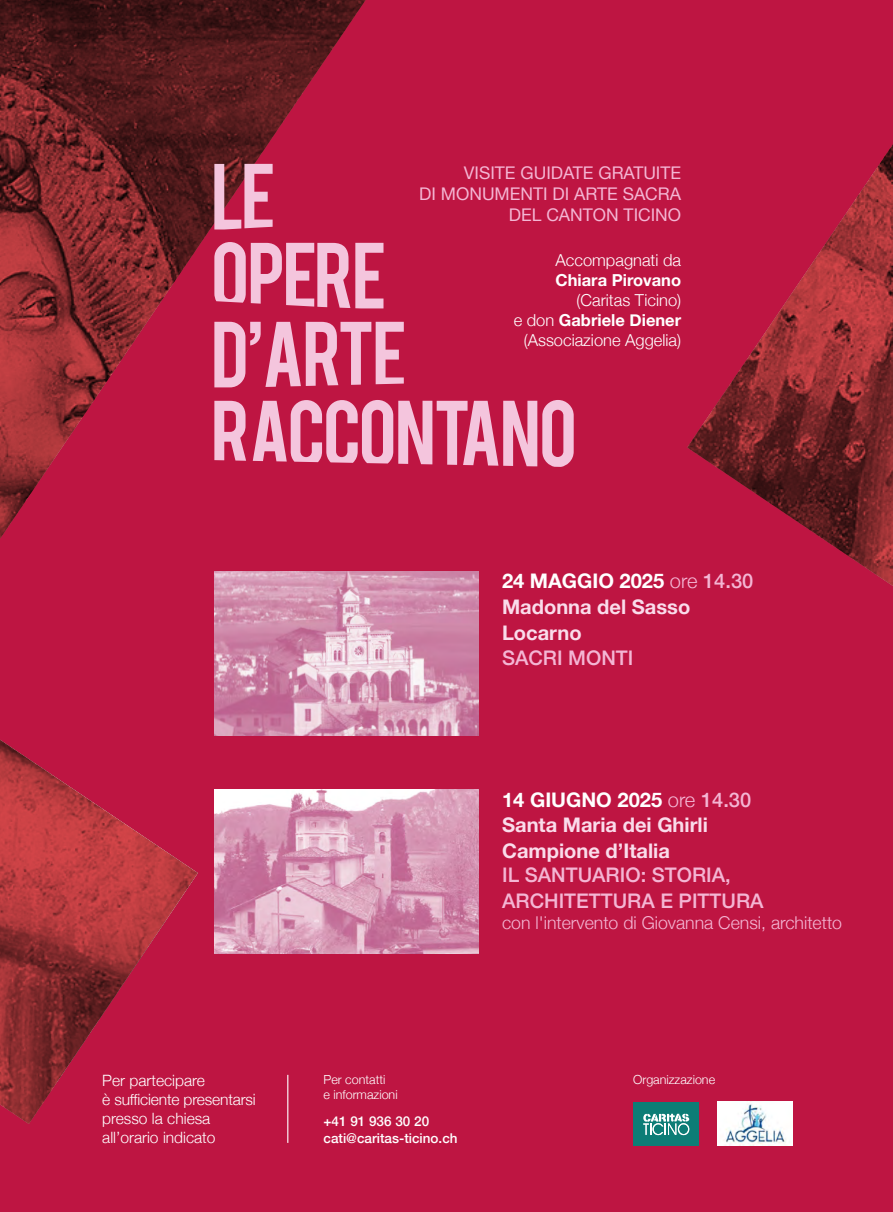
<style>
.page{position:relative;width:893px;height:1212px;background:#be1542}
.page>*{position:absolute;margin:0;border:0;box-sizing:border-box;transform-origin:0 0}
.t1{font:700 20.1px/25.7px "Helvetica Neue";color:#fadceb}
.t2{font:500 20.1px/25.7px "Helvetica Neue";color:#f4b6d4}
.t3{font:300 17.7px "Helvetica Neue";color:#f4b6d4}
.t4{font:17.4px/21px "Helvetica Neue";color:#f4b6d4;text-align:right}
.t5{font:300 16.5px/19.8px "Helvetica Neue";color:#fff;text-align:right}
.t6{font:700 16.5px "Helvetica Neue";color:#fff}
.t7{font:300 15.6px/18.8px "Helvetica Neue";color:#fff}
.t8{font:500 13.5px/16.5px "Helvetica Neue";color:#fff}
.t9{font:300 12.45px/15px "Helvetica Neue";color:#fff}
.s1{font-weight:700}
.s2{color:#fff}
.s3{font-weight:300;color:#f4b6d4}
.s4{font-weight:500;color:#f4b6d4}
</style>
<div class="page">
<svg style="left:687px;top:144px;width:206px;height:442px"></svg>
<svg style="left:0;top:0;width:382px;height:1124px"></svg>
<img style="left:214px;top:571px;width:265px;height:164px">
<img style="left:214px;top:789px;width:265px;height:164px">
<svg style="left:214px;top:164px;width:59px;height:65px"></svg>
<svg style="left:214px;top:242px;width:169px;height:66px"></svg>
<svg style="left:214px;top:322px;width:190px;height:65px"></svg>
<svg style="left:214px;top:401px;width:32px;height:60px"></svg>
<svg style="left:253px;top:400px;width:321px;height:67px"></svg>
<img style="left:717px;top:1102px;width:75px;height:43px">
<div style="left:633px;top:1102px;width:66px;height:43px;background:#0d7d76"></div>
<svg style="left:643px;top:1114px;width:46px;height:21px"></svg>
<hr style="left:287px;top:1075px;width:1px;height:68px;background:#fff">
<p class="t4" style="left:419px;top:163px;width:263px">VISITE GUIDATE GRATUITE<br>DI MONUMENTI DI ARTE SACRA<br>DEL CANTON TICINO</p>
<p class="t5" style="left:555px;top:249px;width:127px">Accompagnati da</p>
<p class="t6" style="left:555px;top:267px;width:127px">Chiara Pirovano</p>
<p class="t5" style="left:514px;top:289px;width:169px">(Caritas Ticino)<br>e don <span class="s1">Gabriele Diener </span>(Associazione Aggelia)</p>
<p class="t1" style="left:502px;top:569px;width:253px"><span class="s2">24 MAGGIO 2025</span> <span class="s3">ore</span> <span class="s4">14.30<br></span>Madonna del Sasso<br>Locarno</p>
<p class="t2" style="left:502px;top:644px;width:133px">SACRI MONTI</p>
<p class="t1" style="left:502px;top:787px;width:251px"><span class="s2">14 GIUGNO 2025</span> <span class="s3">ore</span> <span class="s4">14.30<br></span>Santa Maria dei Ghirli<br>Campione d’Italia</p>
<p class="t2" style="left:502px;top:860px;width:263px">IL SANTUARIO: STORIA,<br>ARCHITETTURA E PITTURA</p>
<p class="t3" style="left:502px;top:908px;width:341px">con l'intervento di Giovanna Censi, architetto</p>
<p class="t7" style="left:102px;top:1070px;width:104px">Per partecipare</p>
<p class="t9" style="left:633px;top:1071px;width:84px">Organizzazione</p>
<p class="t7" style="left:102px;top:1089px;width:155px">è sufficiente presentarsi presso la chiesa all’orario indicato</p>
<p class="t9" style="left:323px;top:1071px;width:76px">Per contatti<br>e informazioni</p>
<p class="t8" style="left:323px;top:1112px;width:136px">+41 91 936 30 20 cati@caritas-ticino.ch</p>
</div>
